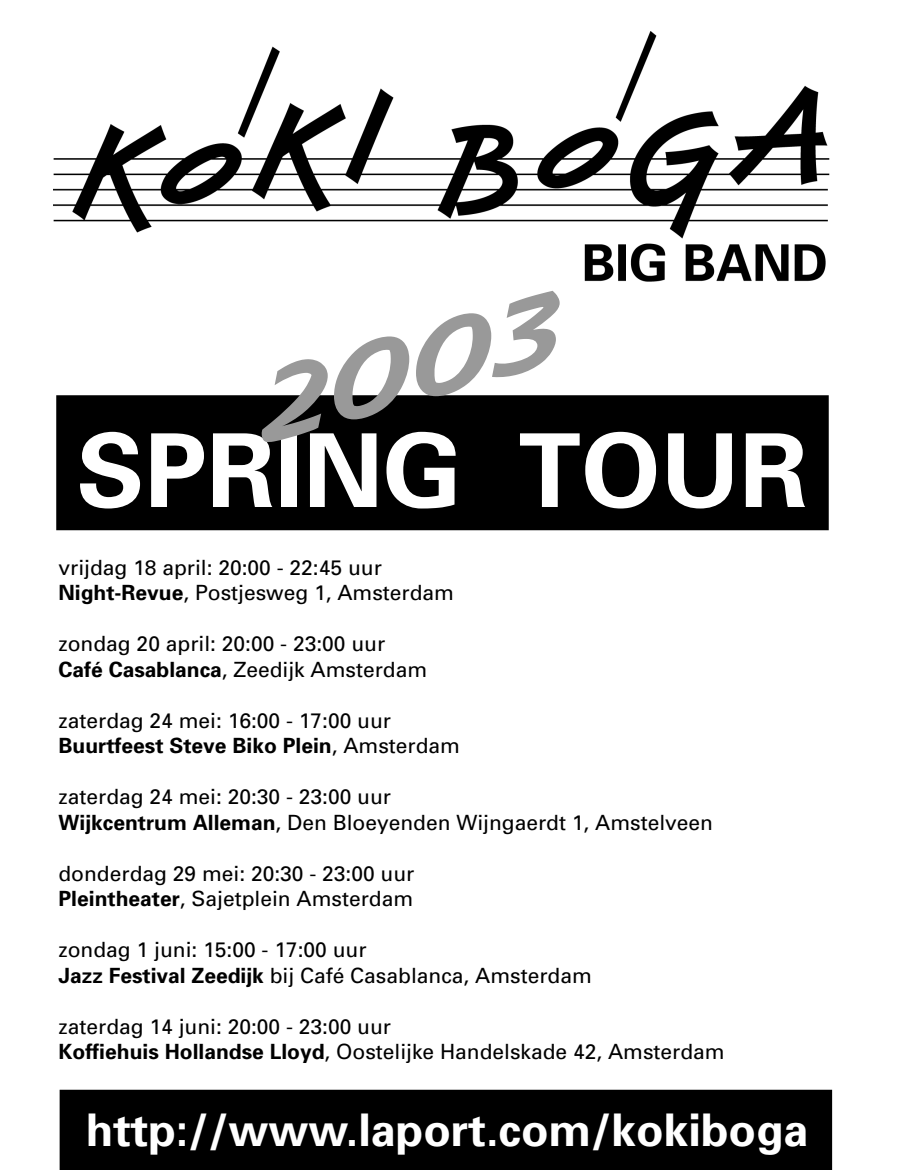
<style>
.page{position:relative;width:900px;height:1170px;background:#fff}
.page>*{position:absolute;margin:0;border:0;box-sizing:border-box;transform-origin:0 0}
.t1{font:italic 700 103.95px "Nadianne";color:#999;scale:1.08 1}
.t2{font:700 102px "Univers";color:#fff}
.t3{font:700 45px "Univers";color:#fff}
.t4{font:21px/25.5px "Univers";color:#000}
.s1{font-weight:700}
</style>
<div class="page">
<img style="left:54px;top:31px;width:776px;height:251px">
<div style="left:56px;top:395px;width:773px;height:135px;background:#000;border:2px solid #000"></div>
<div style="left:60px;top:1090px;width:772px;height:80px;background:#000"></div>
<h1 class="t1" style="left:235px;top:351px;width:288px;rotate:-16deg">2003</h1>
<h2 class="t2" style="left:76px;top:405px;width:733px">SPRING TOUR</h2>
<p class="t4" style="left:58px;top:554px;width:397px">vrijdag 18 april: 20:00 - 22:45 uur<br><span class="s1">Night-Revue</span>, Postjesweg 1, Amsterdam</p>
<p class="t4" style="left:58px;top:630px;width:370px">zondag 20 april: 20:00 - 23:00 uur<br><span class="s1">Café Casablanca</span>, Zeedijk Amsterdam</p>
<p class="t4" style="left:58px;top:707px;width:403px">zaterdag 24 mei: 16:00 - 17:00 uur<br><span class="s1">Buurtfeest Steve Biko Plein</span>, Amsterdam</p>
<p class="t4" style="left:58px;top:783px;width:656px">zaterdag 24 mei: 20:30 - 23:00 uur<br><span class="s1">Wijkcentrum Alleman</span>, Den Bloeyenden Wijngaerdt 1, Amstelveen</p>
<p class="t4" style="left:58px;top:860px;width:357px">donderdag 29 mei: 20:30 - 23:00 uur<br><span class="s1">Pleintheater</span>, Sajetplein Amsterdam</p>
<p class="t4" style="left:58px;top:936px;width:535px">zondag 1 juni: 15:00 - 17:00 uur<br><span class="s1">Jazz Festival Zeedijk</span> bij Café Casablanca, Amsterdam</p>
<p class="t4" style="left:58px;top:1013px;width:668px">zaterdag 14 juni: 20:00 - 23:00 uur<br><span class="s1">Koffiehuis Hollandse Lloyd</span>, Oostelijke Handelskade 42, Amsterdam</p>
<h3 class="t3" style="left:86px;top:1101px;width:724px">http://www.laport.com/kokiboga</h3>
</div>
